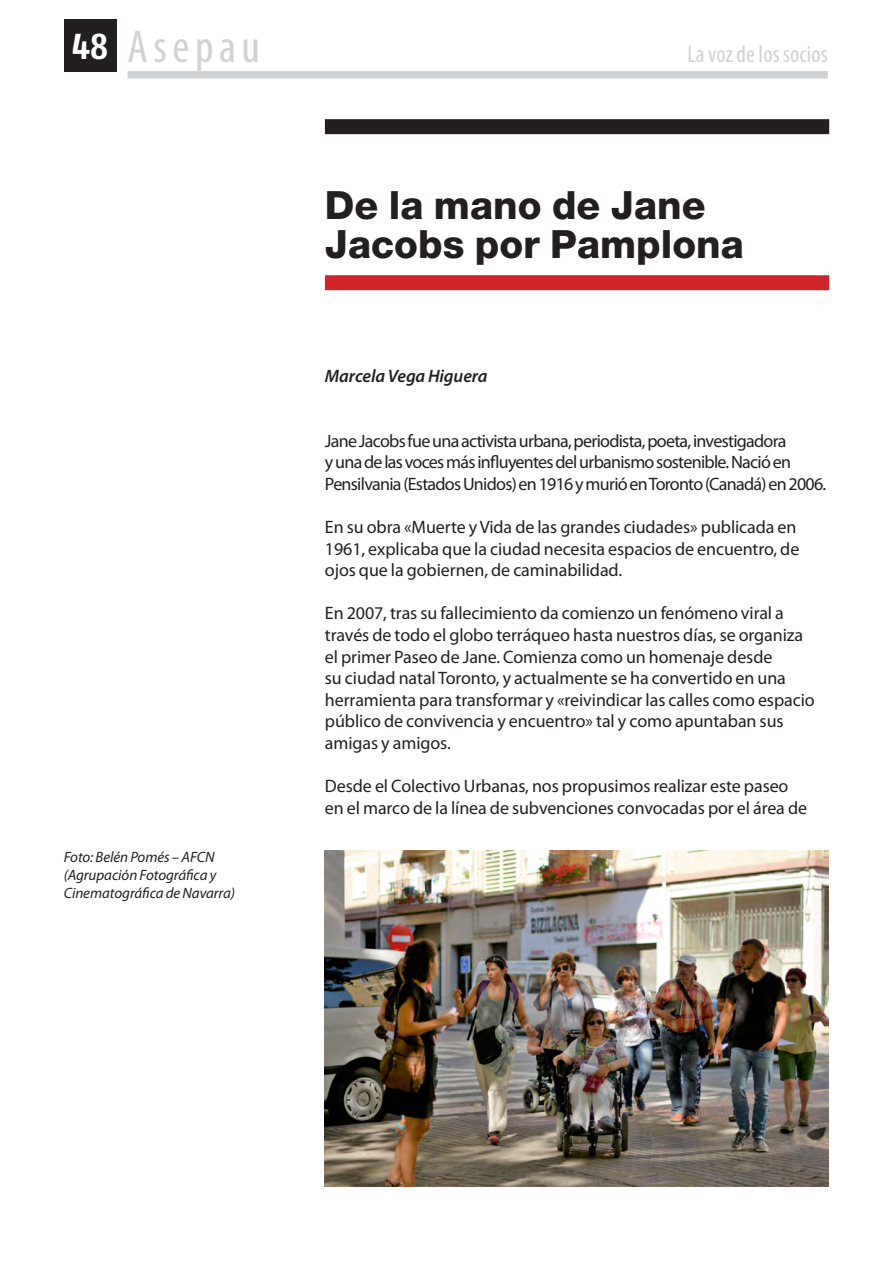
<style>
.page{position:relative;width:893px;height:1263px;background:#fff}
.page>*{position:absolute;margin:0;border:0;box-sizing:border-box;transform-origin:0 0}
.t1{font:condensed 46.5px "Myriad Pro";letter-spacing:.12em;color:#d1d2d4}
.TIT_1_ESTRECHO{font:800 39px/39px "Helvetica Neue LT Std";color:#231f20}
.t2{font:condensed 24px "Myriad Pro";letter-spacing:.005em;color:#d1d2d4}
.TEXTO{font:18px/21.6px "Myriad Pro";letter-spacing:-.005em;color:#231f20}
.TEXTO-2{font:18px/21.6px "Myriad Pro";letter-spacing:-.04em;color:#231f20}
.TEXTO-3{font:italic 600 18px "Myriad Pro";letter-spacing:-.005em;color:#231f20}
.PIES{font:italic 15px/18px "Myriad Pro";letter-spacing:-.005em;color:#231f20}
.s1{font-family:"Fago Co Tf";font-weight:700;font-stretch:normal;font-size:36px;color:#fff}
</style>
<div class="page">
<div style="left:64px;top:19px;width:53px;height:52px;background:#231f20"></div>
<div style="left:128px;top:71px;width:700px;height:8px;background:#d1d2d4"></div>
<img style="left:325px;top:850px;width:504px;height:336px">
<div style="left:325px;top:119px;width:504px;height:15px;background:#231f20"></div>
<div style="left:325px;top:275px;width:504px;height:15px;background:#d1232a"></div>
<h1 class="t1" style="left:72px;top:19px;width:189px"><span class="s1">48</span> Asepau</h1>
<p class="PIES" style="left:64px;top:847px;width:173px">Foto: Belén Pomés – AFCN (Agrupación Fotográfica y<br>Cinematográfica de Navarra)</p>
<h3 class="t2" style="left:688px;top:40px;width:142px">La voz de los socios</h3>
<p class="TIT_1_ESTRECHO" style="left:325px;top:186px;width:420px">De la mano de Jane<br>Jacobs por Pamplona</p>
<p class="TEXTO-3" style="left:325px;top:364px;width:164px">Marcela Vega Higuera</p>
<p class="TEXTO-2" style="left:325px;top:429px;width:503px">Jane Jacobs fue una activista urbana, periodista, poeta, investigadora<br>y una de las voces más influyentes del urbanismo sostenible. Nació en<br>Pensilvania (Estados Unidos) en 1916 y murió en Toronto (Canadá) en 2006.</p>
<p class="TEXTO" style="left:325px;top:516px;width:476px">En su obra «Muerte y Vida de las grandes ciudades» publicada en<br>1961, explicaba que la ciudad necesita espacios de encuentro, de ojos que la gobiernen, de caminabilidad.</p>
<p class="TEXTO" style="left:325px;top:602px;width:491px">En 2007, tras su fallecimiento da comienzo un fenómeno viral a través de todo el globo terráqueo hasta nuestros días, se organiza el primer Paseo de Jane. Comienza como un homenaje desde<br>su ciudad natal Toronto, y actualmente se ha convertido en una herramienta para transformar y «reivindicar las calles como espacio público de convivencia y encuentro» tal y como apuntaban sus amigas y amigos.</p>
<p class="TEXTO" style="left:325px;top:775px;width:484px">Desde el Colectivo Urbanas, nos propusimos realizar este paseo en el marco de la línea de subvenciones convocadas por el área de</p>
</div>
